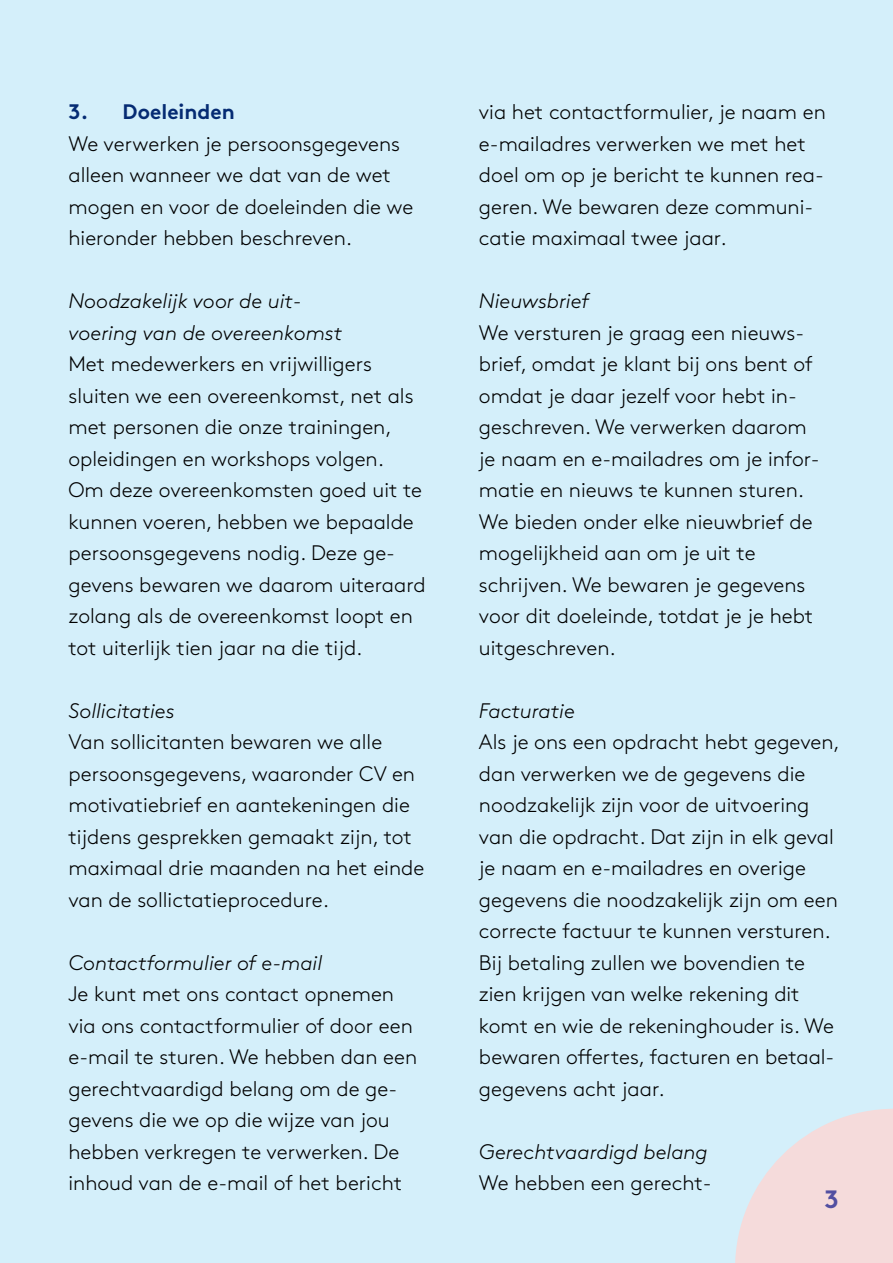
<style>
.page{position:relative;width:893px;height:1263px;background:#d4effa}
.page>*{position:absolute;margin:0;border:0;box-sizing:border-box;transform-origin:0 0}
.t1{font:700 25.05px "Brown";color:#524fa1}
.t2{font:300 21px/31.5px "Brown";color:#000}
.t3{font:italic 300 21px/31.5px "Brown";color:#000}
.t4{font:700 21px "Brown";color:#052b73}
</style>
<div class="page">
<svg style="left:735px;top:1109px;width:158px;height:154px"></svg>
<p class="t4" style="left:68px;top:95px;width:168px">3. Doeleinden</p>
<p class="t2" style="left:68px;top:126px;width:346px">We verwerken je persoonsgegevens alleen wanneer we dat van de wet mogen en voor de doeleinden die we hieronder hebben beschreven.</p>
<p class="t3" style="left:68px;top:284px;width:275px">Noodzakelijk voor de uit&shy;voering van de overeenkomst</p>
<p class="t2" style="left:68px;top:347px;width:359px">Met medewerkers en vrijwilligers sluiten we een overeenkomst, net als met personen die onze trainingen, opleidingen en workshops volgen.<br>Om deze overeenkomsten goed uit te kunnen voeren, hebben we bepaalde persoonsgegevens nodig. Deze ge&shy;gevens bewaren we daarom uiteraard zolang als de overeenkomst loopt en tot uiterlijk tien jaar na die tijd.</p>
<p class="t3" style="left:68px;top:693px;width:108px">Sollicitaties</p>
<p class="t2" style="left:68px;top:725px;width:357px">Van sollicitanten bewaren we alle persoonsgegevens, waaronder CV en motivatiebrief en aantekeningen die tijdens gesprekken gemaakt zijn, tot maximaal drie maanden na het einde van de sollictatieprocedure.</p>
<p class="t3" style="left:68px;top:945px;width:255px">Contactformulier of e-mail</p>
<p class="t2" style="left:68px;top:977px;width:350px">Je kunt met ons contact opnemen via ons contactformulier of door een e-mail te sturen. We hebben dan een gerechtvaardigd belang om de ge&shy;gevens die we op die wijze van jou hebben verkregen te verwerken. De inhoud van de e-mail of het bericht</p>
<p class="t2" style="left:479px;top:95px;width:348px">via het contactformulier, je naam en e-mailadres verwerken we met het doel om op je bericht te kunnen rea&shy;geren. We bewaren deze communi&shy;catie maximaal twee jaar.</p>
<p class="t3" style="left:479px;top:284px;width:111px">Nieuwsbrief</p>
<p class="t2" style="left:479px;top:315px;width:342px">We versturen je graag een nieuws&shy;brief, omdat je klant bij ons bent of omdat je daar jezelf voor hebt in&shy;geschreven. We verwerken daarom je naam en e-mailadres om je infor&shy;matie en nieuws te kunnen sturen.<br>We bieden onder elke nieuwbrief de mogelijkheid aan om je uit te schrijven. We bewaren je gegevens voor dit doeleinde, totdat je je hebt uitgeschreven.</p>
<p class="t3" style="left:479px;top:693px;width:97px">Facturatie</p>
<p class="t2" style="left:479px;top:725px;width:363px">Als je ons een opdracht hebt gegeven, dan verwerken we de gegevens die noodzakelijk zijn voor de uitvoering van die opdracht. Dat zijn in elk geval je naam en e-mailadres en overige gegevens die noodzakelijk zijn om een correcte factuur te kunnen versturen.<br>Bij betaling zullen we bovendien te zien krijgen van welke rekening dit komt en wie de rekeninghouder is. We bewaren offertes, facturen en betaal&shy;gegevens acht jaar.</p>
<p class="t3" style="left:479px;top:1134px;width:230px">Gerechtvaardigd belang</p>
<p class="t2" style="left:479px;top:1166px;width:234px">We hebben een gerecht-</p>
<p class="t1" style="left:825px;top:1179px;width:16px">3</p>
</div>
